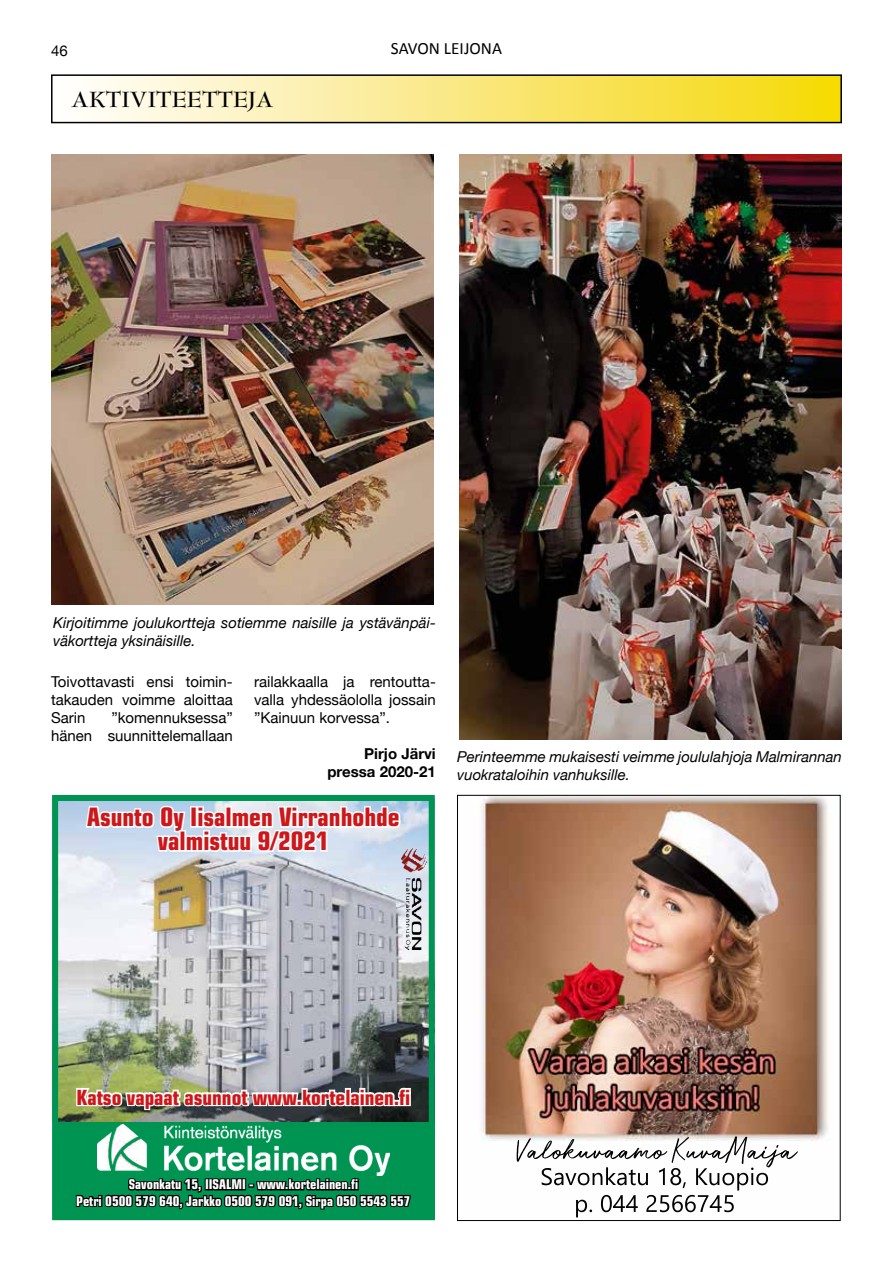
<style>
.page{position:relative;width:893px;height:1263px;background:#fff}
.page>*{position:absolute;margin:0;border:0;box-sizing:border-box;transform-origin:0 0}
.t1{font:700 condensed 25.5px/24px "Eurostile LT Std";color:#cd171a;text-align:center}
.t2{font:700 24px "Bernhard Modern Std";color:#000}
.t3{font:700 condensed 21px "Eurostile LT Std";color:#cd171a}
.t4{font:17.25px "Calibri";color:#000}
.t5{font:15px/18px "Helvetica Neue";color:#000;text-align:justify}
.t6{font:italic 15px/18px "Helvetica Neue";color:#000}
.t7{font:700 15px/18px "Helvetica Neue";color:#000;text-align:right}
.t8{font:700 condensed 13.5px/16.5px "Eurostile LT Std";color:#fff;text-align:center}
</style>
<div class="page">
<div style="left:52px;top:75px;width:789px;height:48px;background:linear-gradient(to right,#fffdff,#f6d807)"></div>
<div style="left:51px;top:74px;width:791px;height:49px;border:2px solid #000"></div>
<img style="left:51px;top:155px;width:383px;height:450px">
<img style="left:459px;top:155px;width:383px;height:585px">
<div style="left:53px;top:1116px;width:382px;height:103px;background:#009453"></div>
<img style="left:59px;top:802px;width:369px;height:319px">
<div style="left:52px;top:795px;width:383px;height:425px;border:6px solid #009453"></div>
<svg style="left:84px;top:794px;width:319px;height:81px"></svg>
<svg style="left:75px;top:1067px;width:337px;height:58px"></svg>
<img style="left:402px;top:848px;width:25px;height:102px">
<img style="left:98px;top:1125px;width:274px;height:27px">
<svg style="left:75px;top:1152px;width:337px;height:62px"></svg>
<img style="left:481px;top:797px;width:347px;height:421px">
<p class="t5" style="left:51px;top:42px;width:18px">46</p>
<p class="t4" style="left:391px;top:38px;width:113px">SAVON LEIJONA</p>
<h2 class="t2" style="left:71px;top:87px;width:204px">AKTIVITEETTEJA</h2>
<p class="t6" style="left:53px;top:614px;width:384px">Kirjoitimme joulukortteja sotiemme naisille ja ystävänpäi&shy;väkortteja yksinäisille.</p>
<p class="t5" style="left:254px;top:674px;width:183px">railakkaalla ja rentoutta&shy;valla yhdessäololla jossain ”Kainuun korvessa”.</p>
<p class="t7" style="left:327px;top:745px;width:110px">Pirjo Järvi pressa 2020-21</p>
<p class="t6" style="left:457px;top:749px;width:386px">Perinteemme mukaisesti veimme joululahjoja Malmirannan vuokrataloihin vanhuksille.</p>
<h1 class="t1" style="left:87px;top:805px;width:314px">Asunto Oy Iisalmen Virranhohde valmistuu 9/2021</h1>
<p class="t5" style="left:51px;top:674px;width:183px">Toivottavasti ensi toimin&shy;takauden voimme aloittaa Sarin</p>
<p class="t5" style="left:51px;top:710px;width:183px;text-align:right">”komennuksessa”<br>hänen suunnittelemallaan</p>
<h3 class="t3" style="left:77px;top:1084px;width:335px">Katso vapaat asunnot www.kortelainen.fi</h3>
<p class="t8" style="left:76px;top:1176px;width:336px">Savonkatu 15, IISALMI - www.kortelainen.fi<br>Petri 0500 579 640, Jarkko 0500 579 091, Sirpa 050 5543 557</p>
</div>
